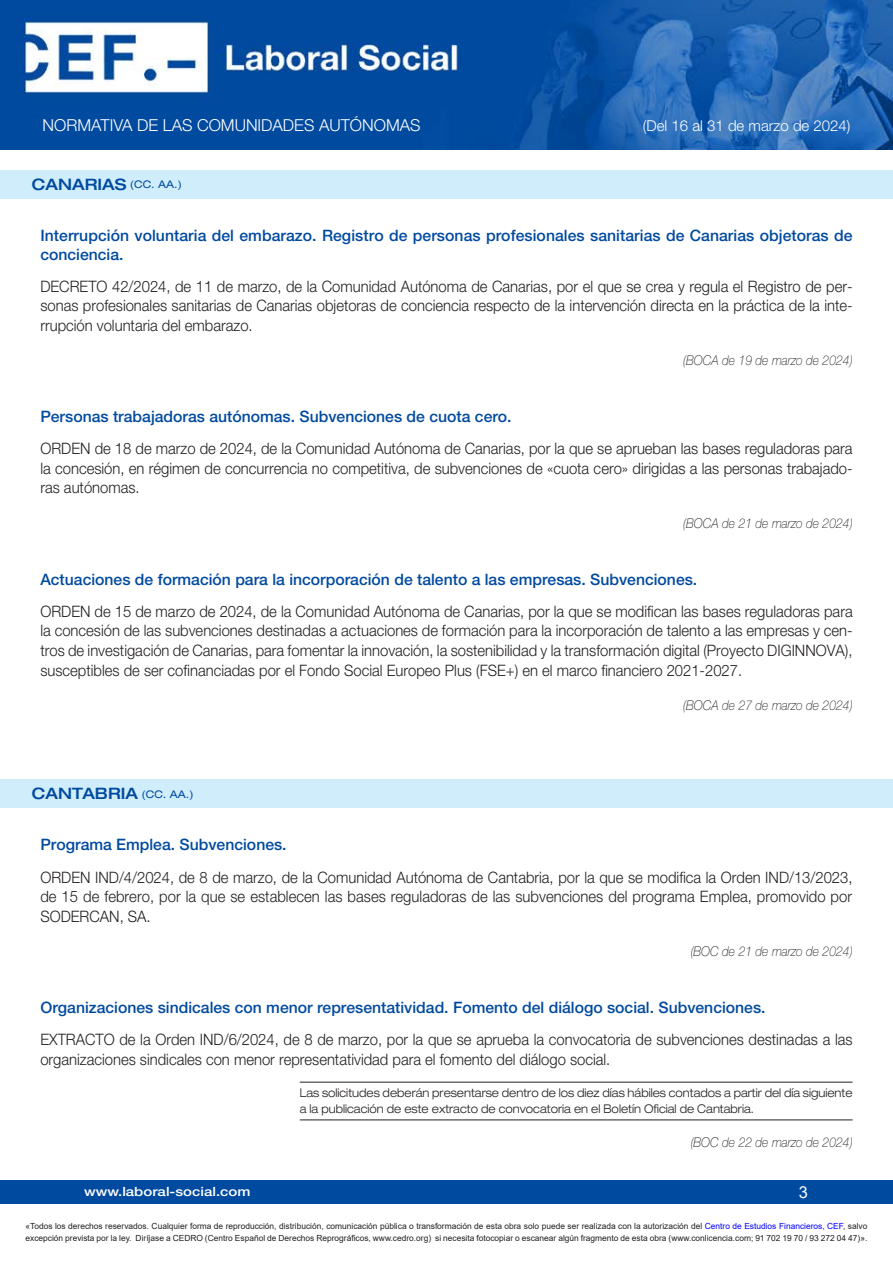
<style>
.page{position:relative;width:893px;height:1263px;background:#fff}
.page>*{position:absolute;margin:0;border:0;box-sizing:border-box;transform-origin:0 0}
.t1{font:300 16.5px "Helvetica Neue LT Std";color:#fff}
.t2{font:16.5px "Arial";color:#fff}
.Contenido{font:300 15.75px/19.5px "Helvetica Neue LT Std";color:#231f20;text-align:justify;scale:.94 1}
.Título-cabecera{font:500 15.75px/18.8px "Helvetica Neue LT Std";color:#004a9f}
.Comunidades_division{font:500 expanded 15.75px "Helvetica Neue LT Std";color:#004a9f}
.t3{font:300 15px "Helvetica Neue LT Std";color:#fff}
.publicación{font:italic 100 13.5px "Helvetica Neue LT Std";color:#231f20;scale:.9 1}
.t4{font:500 12.75px "Helvetica Neue LT Std";color:#fff;scale:1.18 1}
.Plazo{font:300 expanded 12px/15.8px "Helvetica Neue LT Std";color:#231f20;scale:.92 1}
.t5{font:8.4px/12px "Arial";color:#231f20}
.s1{font-weight:400;font-size:10.5px}
.s2{color:#00f}
</style>
<div class="page">
<div style="left:0;top:1180px;width:893px;height:23px;background:#004a9f"></div>
<img style="left:0;top:0;width:893px;height:149px">
<hr style="left:300px;top:1082px;width:553px;height:1px;background:#231f20">
<hr style="left:300px;top:1119px;width:553px;height:1px;background:#231f20">
<div style="left:0;top:170px;width:893px;height:28px;background:#cfedfb"></div>
<div style="left:0;top:779px;width:893px;height:29px;background:#cfedfb"></div>
<p class="t1" style="left:43px;top:115px;width:379px">NORMATIVA DE LAS COMUNIDADES AUTÓNOMAS</p>
<p class="t3" style="left:643px;top:117px;width:209px">(Del 16 al 31 de marzo de 2024)</p>
<p class="Comunidades_division" style="left:32px;top:174px;width:152px">CANARIAS <span class="s1">(CC. AA.)</span></p>
<p class="Título-cabecera" style="left:40px;top:226px;width:814px">Interrupción voluntaria del embarazo. Registro de personas profesionales sanitarias de Canarias objetoras de conciencia.</p>
<p class="Contenido" style="left:40px;top:276px;width:865px">DECRETO 42/2024, de 11 de marzo, de la Comunidad Autónoma de Canarias, por el que se crea y regula el Registro de per&shy;sonas profesionales sanitarias de Canarias objetoras de conciencia respecto de la intervención directa en la práctica de la inte&shy;rrupción voluntaria del embarazo.</p>
<p class="publicación" style="left:683px;top:353px;width:190px">(BOCA de 19 de marzo de 2024)</p>
<p class="Título-cabecera" style="left:40px;top:407px;width:473px">Personas trabajadoras autónomas. Subvenciones de cuota cero.</p>
<p class="Contenido" style="left:40px;top:439px;width:865px">ORDEN de 18 de marzo de 2024, de la Comunidad Autónoma de Canarias, por la que se aprueban las bases reguladoras para la concesión, en régimen de concurrencia no competitiva, de subvenciones de «cuota cero» dirigidas a las personas trabajado&shy;ras autónomas.</p>
<p class="publicación" style="left:683px;top:515px;width:190px">(BOCA de 21 de marzo de 2024)</p>
<p class="Título-cabecera" style="left:40px;top:570px;width:658px">Actuaciones de formación para la incorporación de talento a las empresas. Subvenciones.</p>
<p class="Contenido" style="left:40px;top:601px;width:866px">ORDEN de 15 de marzo de 2024, de la Comunidad Autónoma de Canarias, por la que se modifican las bases reguladoras para la concesión de las subvenciones destinadas a actuaciones de formación para la incorporación de talento a las empresas y cen&shy;tros de investigación de Canarias, para fomentar la innovación, la sostenibilidad y la transformación digital (Proyecto DIGINNOVA), susceptibles de ser cofinanciadas por el Fondo Social Europeo Plus (FSE+) en el marco financiero 2021-2027.</p>
<p class="publicación" style="left:683px;top:697px;width:190px">(BOCA de 27 de marzo de 2024)</p>
<p class="Comunidades_division" style="left:32px;top:784px;width:163px">CANTABRIA <span class="s1">(CC. AA.)</span></p>
<p class="Título-cabecera" style="left:40px;top:835px;width:248px">Programa Emplea. Subvenciones.</p>
<p class="Contenido" style="left:40px;top:867px;width:865px">ORDEN IND/4/2024, de 8 de marzo, de la Comunidad Autónoma de Cantabria, por la que se modifica la Orden IND/13/2023, de 15 de febrero, por la que se establecen las bases reguladoras de las subvenciones del programa Emplea, promovido por SODERCAN, SA.</p>
<p class="publicación" style="left:691px;top:943px;width:181px">(BOC de 21 de marzo de 2024)</p>
<p class="Título-cabecera" style="left:40px;top:998px;width:727px">Organizaciones sindicales con menor representatividad. Fomento del diálogo social. Subvenciones.</p>
<p class="Contenido" style="left:40px;top:1029px;width:865px">EXTRACTO de la Orden IND/6/2024, de 8 de marzo, por la que se aprueba la convocatoria de subvenciones destinadas a las organizaciones sindicales con menor representatividad para el fomento del diálogo social.</p>
<p class="Plazo" style="left:300px;top:1085px;width:602px">Las solicitudes deberán presentarse dentro de los diez días hábiles contados a partir del día siguiente a la publicación de este extracto de convocatoria en el Boletín Oficial de Cantabria.</p>
<p class="publicación" style="left:691px;top:1135px;width:181px">(BOC de 22 de marzo de 2024)</p>
<p class="t4" style="left:84px;top:1184px;width:143px">www.laboral-social.com</p>
<p class="t2" style="left:799px;top:1180px;width:11px">3</p>
<p class="t5" style="left:26px;top:1220px;width:843px">«Todos los derechos reservados. Cualquier forma de reproducción, distribución, comunicación pública o transformación de esta obra solo puede ser realizada con la autorización del <span class="s2">Centro de Estudios Financieros, CEF</span>, salvo excepción prevista por la ley. Diríjase a CEDRO (Centro Español de Derechos Reprográficos, www.cedro.org) si necesita fotocopiar o escanear algún fragmento de esta obra (www.conlicencia.com; 91 702 19 70 / 93 272 04 47)».</p>
</div>
